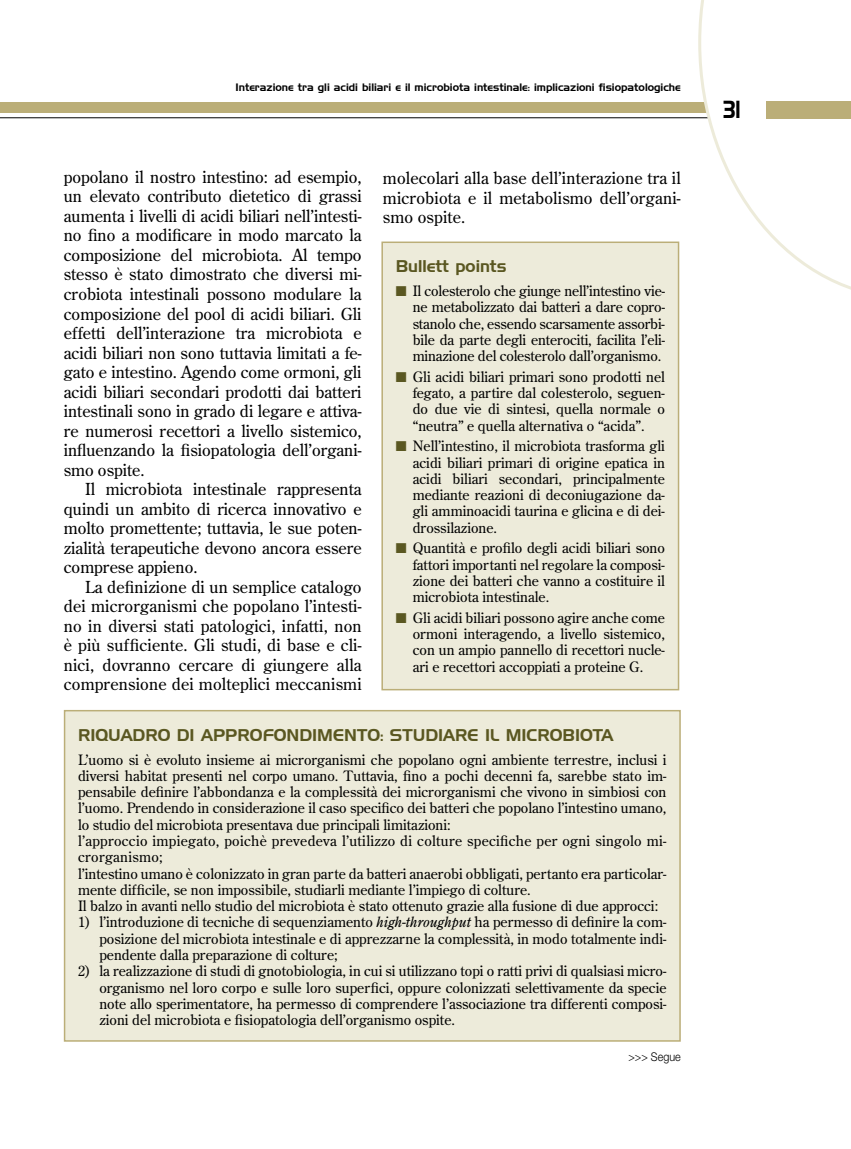
<style>
.page{position:relative;width:851px;height:1149px;background:#fff}
.page>*{position:absolute;margin:0;border:0;box-sizing:border-box;transform-origin:0 0}
.t1{font:24px "Handel Gothic BT";color:#000;scale:.8 1}
.t2{font:16.5px/19.5px "Century Old Style Std";letter-spacing:.01em;color:#000;text-align:justify}
.t3{font:16.5px "Handel Gothic BT";color:#5a5721}
.t4{font:14.25px/16.2px "Century Old Style Std";color:#000;text-align:justify}
.t5{font:300 12px "Helvetica Neue LT Std";color:#000;scale:.9 1}
.t6{font:10.5px "Handel Gothic BT";color:#000}
.s1{color:#5a5721}
.s2{font-style:italic}
</style>
<div class="page">
<hr style="left:0;top:117px;width:850px;height:1px;background:#000">
<div style="left:0;top:102px;width:850px;height:11px;background:#bbae78"></div>
<svg style="left:698px;top:0;width:152px;height:289px"></svg>
<div style="left:765px;top:101px;width:85px;height:17px;background:#bbae78"></div>
<div style="left:65px;top:710px;width:615px;height:330px;background:#edebda"></div>
<div style="left:64px;top:709px;width:616px;height:332px;border:2px solid #bbae78"></div>
<div style="left:382px;top:242px;width:296px;height:447px;background:#edebda"></div>
<div style="left:381px;top:241px;width:298px;height:449px;border:2px solid #bbae78"></div>
<p class="t6" style="left:235px;top:81px;width:446px">Interazione tra gli acidi biliari e il microbiota intestinale: implicazioni fisiopatologiche</p>
<p class="t2" style="left:64px;top:167px;width:299px">popolano il nostro intestino: ad esempio, un elevato contributo dietetico di grassi aumenta i livelli di acidi biliari nell’intesti&shy;no fino a modificare in modo marcato la composizione del microbiota. Al tempo stesso è stato dimostrato che diversi mi&shy;crobiota intestinali possono modulare la composizione del pool di acidi biliari. Gli effetti dell’interazione tra microbiota e acidi biliari non sono tuttavia limitati a fe&shy;gato e intestino. Agendo come ormoni, gli acidi biliari secondari prodotti dai batteri intestinali sono in grado di legare e attiva&shy;re numerosi recettori a livello sistemico, influenzando la fisiopatologia dell’organi&shy;smo ospite.</p>
<p class="t2" style="left:64px;top:479px;width:299px;text-indent:21px">Il microbiota intestinale rappresenta quindi un ambito di ricerca innovativo e molto promettente; tuttavia, le sue poten&shy;zialità terapeutiche devono ancora essere comprese appieno.</p>
<p class="t2" style="left:64px;top:576px;width:299px;text-indent:21px">La definizione di un semplice catalogo dei microrganismi che popolano l’intesti&shy;no in diversi stati patologici, infatti, non è più sufficiente. Gli studi, di base e cli&shy;nici, dovranno cercare di giungere alla comprensione dei molteplici meccanismi</p>
<p class="t2" style="left:383px;top:168px;width:299px">molecolari alla base dell’interazione tra il microbiota e il metabolismo dell’organi&shy;smo ospite.</p>
<p class="t3" style="left:395px;top:256px;width:112px">Bullett points</p>
<p class="t4" style="left:412px;top:282px;width:254px;text-indent:-17px"><span class="s1">■</span> Il colesterolo che giunge nell’intestino vie&shy;ne metabolizzato dai batteri a dare copro&shy;stanolo che, essendo scarsamente assorbi&shy;bile da parte degli enterociti, facilita l’eli&shy;minazione del colesterolo dall’organismo.</p>
<p class="t4" style="left:412px;top:368px;width:254px;text-indent:-17px"><span class="s1">■</span> Gli acidi biliari primari sono prodotti nel fegato, a partire dal colesterolo, seguen&shy;do due vie di sintesi, quella normale o “neutra” e quella alternativa o “acida”.</p>
<p class="t4" style="left:412px;top:437px;width:254px;text-indent:-17px"><span class="s1">■</span> Nell’intestino, il microbiota trasforma gli acidi biliari primari di origine epatica in acidi biliari secondari, principalmente mediante reazioni di deconiugazione da&shy;gli amminoacidi taurina e glicina e di dei&shy;drossilazione.</p>
<p class="t4" style="left:412px;top:539px;width:254px;text-indent:-17px"><span class="s1">■</span> Quantità e profilo degli acidi biliari sono fattori importanti nel regolare la composi&shy;zione dei batteri che vanno a costituire il microbiota intestinale.</p>
<p class="t4" style="left:412px;top:609px;width:254px;text-indent:-17px"><span class="s1">■</span> Gli acidi biliari possono agire anche come ormoni interagendo, a livello sistemico, con un ampio pannello di recettori nucle&shy;ari e recettori accoppiati a proteine G.</p>
<p class="t3" style="left:78px;top:724px;width:537px">RIQUADRO DI APPROFONDIMENTO: STUDIARE IL MICROBIOTA</p>
<p class="t4" style="left:78px;top:750px;width:590px;text-align:left">L’uomo si è evoluto insieme ai microrganismi che popolano ogni ambiente terrestre, inclusi i diversi habitat presenti nel corpo umano. Tuttavia, fino a pochi decenni fa, sarebbe stato im&shy;pensabile definire l’abbondanza e la complessità dei microrganismi che vivono in simbiosi con l’uomo. Prendendo in considerazione il caso specifico dei batteri che popolano l’intestino umano, lo studio del microbiota presentava due principali limitazioni:<br>l’approccio impiegato, poichè prevedeva l’utilizzo di colture specifiche per ogni singolo mi&shy;crorganismo;<br>l’intestino umano è colonizzato in gran parte da batteri anaerobi obbligati, pertanto era particolar&shy;mente difficile, se non impossibile, studiarli mediante l’impiego di colture.<br>Il balzo in avanti nello studio del microbiota è stato ottenuto grazie alla fusione di due approcci:</p>
<p class="t4" style="left:99px;top:913px;width:568px;text-indent:-21px">1) l’introduzione di tecniche di sequenziamento <span class="s2">high-throughput</span> ha permesso di definire la com&shy;posizione del microbiota intestinale e di apprezzarne la complessità, in modo totalmente indi&shy;pendente dalla preparazione di colture;</p>
<p class="t4" style="left:99px;top:962px;width:568px;text-indent:-21px">2) la realizzazione di studi di gnotobiologia, in cui si utilizzano topi o ratti privi di qualsiasi micro&shy;organismo nel loro corpo e sulle loro superfici, oppure colonizzati selettivamente da specie note allo sperimentatore, ha permesso di comprendere l’associazione tra differenti composi&shy;zioni del microbiota e fisiopatologia dell’organismo ospite.</p>
<p class="t5" style="left:628px;top:1049px;width:60px">&gt;&gt;&gt; Segue</p>
<h1 class="t1" style="left:723px;top:95px;width:23px">31</h1>
</div>
